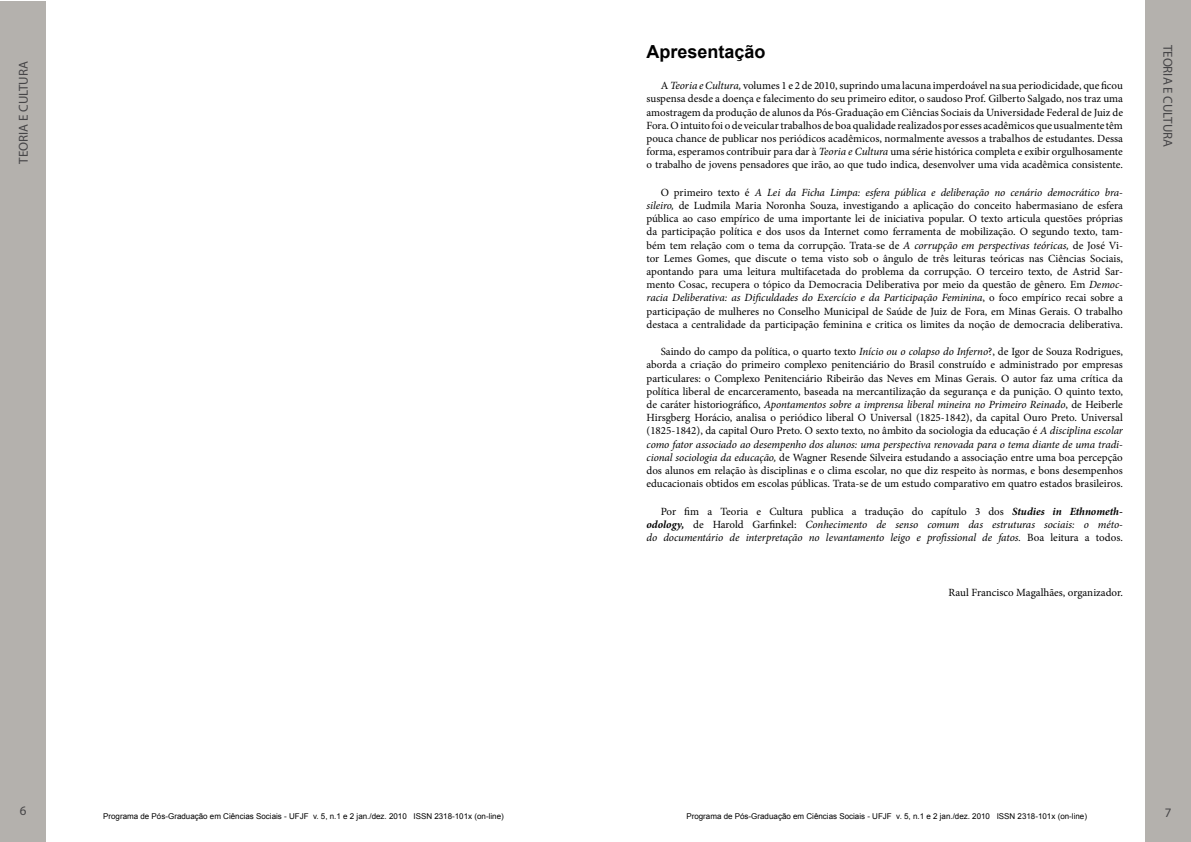
<style>
.page{position:relative;width:1191px;height:842px;background:#fff}
.page>*{position:absolute;margin:0;border:0;box-sizing:border-box;transform-origin:0 0}
.t1{font:700 18px "Arial";color:#000}
.t2{font:13px "Myriad Pro";color:#464547}
.t3{font:11px/13.2px "Minion Pro";color:#000;text-align:justify}
.t4{font:italic 11px/13.2px "Minion Pro";letter-spacing:-.01em;color:#000;text-align:justify}
.t5{font:8px "Arial";color:#000}
.s1{font-style:italic}
.s2{font-style:normal}
.s3{font-weight:700}
</style>
<div class="page">
<div style="left:0;top:0;width:46px;height:842px;background:#b4b1ad"></div>
<div style="left:1145px;top:0;width:46px;height:842px;background:#b4b1ad"></div>
<p class="t2" style="left:16px;top:164px;width:104px;rotate:-90deg">TEORIA E CULTURA</p>
<h1 class="t1" style="left:646px;top:39px;width:121px">Apresentação</h1>
<p class="t3" style="left:646px;top:79px;width:478px;text-indent:14px">A <span class="s1">Teoria e Cultura,</span> volumes 1 e 2 de 2010, suprindo uma lacuna imperdoável na sua periodicidade, que ficou suspensa desde a doença e falecimento do seu primeiro editor, o saudoso Prof. Gilberto Salgado, nos traz uma amostragem da produção de alunos da Pós-Graduação em Ciências Sociais da Universidade Federal de Juiz de Fora. O intuito foi o de veicular trabalhos de boa qualidade realizados por esses acadêmicos que usualmente têm pouca chance de publicar nos periódicos acadêmicos, normalmente avessos a trabalhos de estudantes. Dessa forma, esperamos contribuir para dar à <span class="s1">Teoria e Cultura</span> uma série histórica completa e exibir orgulhosamente o trabalho de jovens pensadores que irão, ao que tudo indica, desenvolver uma vida acadêmica consistente.</p>
<p class="t3" style="left:646px;top:186px;width:478px;text-indent:14px">O primeiro texto é <span class="s1">A Lei da Ficha Limpa: esfera pública e deliberação no cenário democrático bra&shy;sileiro,</span> de Ludmila Maria Noronha Souza, investigando a aplicação do conceito habermasiano de esfera pública ao caso empírico de uma importante lei de iniciativa popular. O texto articula questões próprias da participação política e dos usos da Internet como ferramenta de mobilização. O segundo texto, tam&shy;bém tem relação com o tema da corrupção. Trata-se de <span class="s1">A corrupção em perspectivas teóricas,</span> de José Vi&shy;tor Lemes Gomes, que discute o tema visto sob o ângulo de três leituras teóricas nas Ciências Sociais, apontando para uma leitura multifacetada do problema da corrupção. O terceiro texto, de Astrid Sar&shy;mento Cosac, recupera o tópico da Democracia Deliberativa por meio da questão de gênero. Em <span class="s1">Democ&shy;racia Deliberativa: as Dificuldades do Exercício e da Participação Feminina</span>, o foco empírico recai sobre a participação de mulheres no Conselho Municipal de Saúde de Juiz de Fora, em Minas Gerais. O trabalho destaca a centralidade da participação feminina e critica os limites da noção de democracia deliberativa.</p>
<p class="t3" style="left:646px;top:345px;width:478px;text-indent:14px">Saindo do campo da política, o quarto texto <span class="s1">Início ou o colapso do Inferno</span>?, de Igor de Souza Rodrigues, aborda a criação do primeiro complexo penitenciário do Brasil construído e administrado por empresas particulares: o Complexo Penitenciário Ribeirão das Neves em Minas Gerais. O autor faz uma crítica da política liberal de encarceramento, baseada na mercantilização da segurança e da punição. O quinto texto, de caráter historiográfico, <span class="s1">Apontamentos sobre a imprensa liberal mineira no Primeiro Reinado</span>, de Heiberle Hirsgberg Horácio, analisa o periódico liberal O Universal (1825-1842), da capital Ouro Preto. Universal (1825-1842), da capital Ouro Preto. O sexto texto, no âmbito da sociologia da educação é <span class="s1">A disciplina escolar como fator associado ao desempenho dos alunos: uma perspectiva renovada para o tema diante de uma tradi&shy;cional sociologia da educação,</span> de Wagner Resende Silveira estudando a associação entre uma boa percepção dos alunos em relação às disciplinas e o clima escolar, no que diz respeito às normas, e bons desempenhos educacionais obtidos em escolas públicas. Trata-se de um estudo comparativo em quatro estados brasileiros.</p>
<p class="t4" style="left:646px;top:504px;width:478px;text-indent:14px"><span class="s2">Por fim a Teoria e Cultura publica a tradução do capítulo 3 dos</span> <span class="s3">Studies in Ethnometh&shy;odology,</span> <span class="s2">de Harold Garfinkel:</span> Conhecimento de senso comum das estruturas sociais: o méto&shy;do documentário de interpretação no levantamento leigo e profissional de fatos. <span class="s2">Boa leitura a todos.</span></p>
<p class="t3" style="left:948px;top:586px;width:176px">Raul Francisco Magalhães, organizador.</p>
<p class="t2" style="left:1175px;top:45px;width:104px;rotate:90deg">TEORIA E CULTURA</p>
<p class="t2" style="left:20px;top:803px;width:8px">6</p>
<p class="t5" style="left:103px;top:811px;width:402px">Programa de Pós-Graduação em Ciências Sociais - UFJF v. 5, n.1 e 2 jan./dez. 2010 ISSN 2318-101x (on-line)</p>
<p class="t5" style="left:686px;top:811px;width:402px">Programa de Pós-Graduação em Ciências Sociais - UFJF v. 5, n.1 e 2 jan./dez. 2010 ISSN 2318-101x (on-line)</p>
<p class="t2" style="left:1165px;top:804px;width:8px">7</p>
</div>
